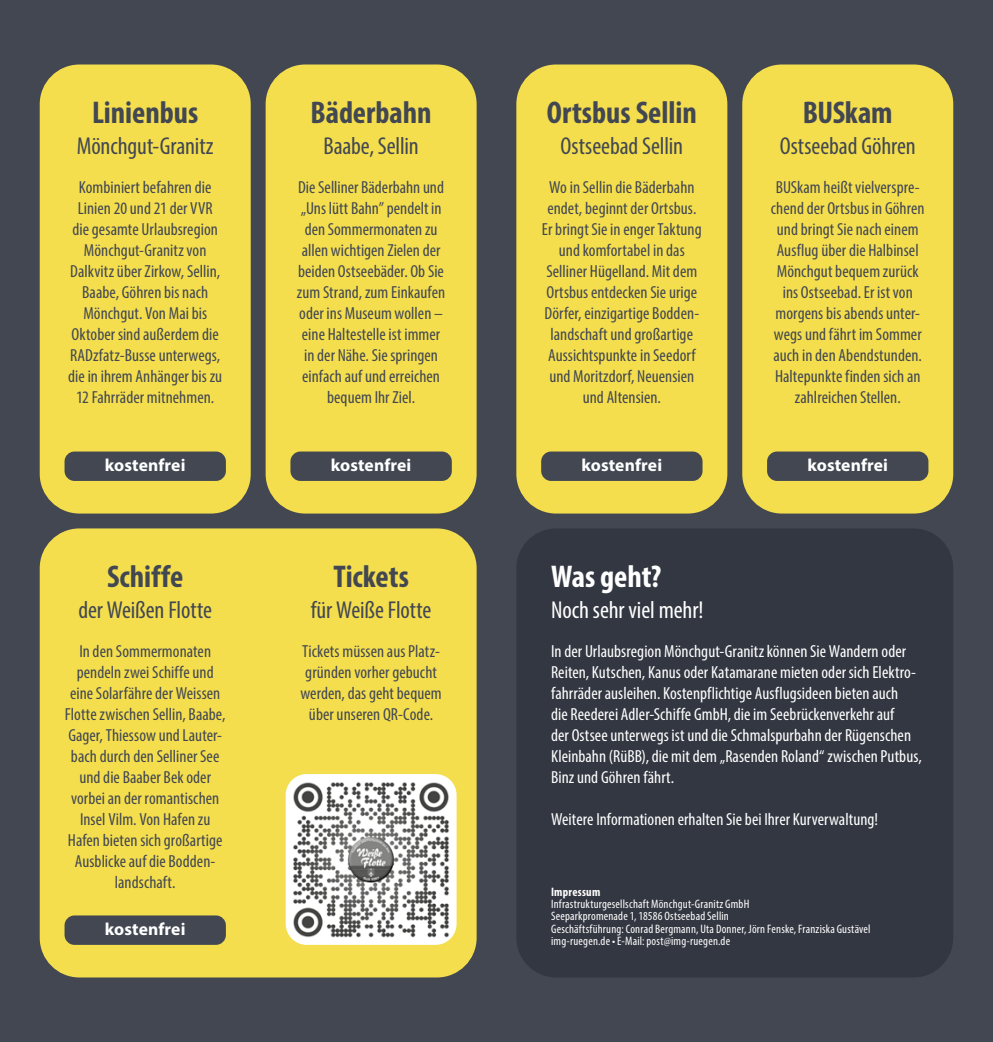
<style>
.page{position:relative;width:993px;height:1042px;background:#fff}
.page>*{position:absolute;margin:0;border:0;box-sizing:border-box;transform-origin:0 0}
.t1{font:700 condensed 31.5px "Myriad Pro";color:#424752}
.t2{font:700 condensed 31.5px "Myriad Pro";letter-spacing:-.005em;color:#fff}
.t3{font:condensed 24.5px "Myriad Pro";letter-spacing:-.005em;color:#424752}
.t4{font:condensed 24.5px "Myriad Pro";letter-spacing:-.005em;color:#fff}
.t5{font:condensed 17.5px/21px "Myriad Pro";letter-spacing:.005em;color:#424752;text-align:center}
.t6{font:condensed 17.5px/21px "Myriad Pro";letter-spacing:.005em;color:#fff}
.t7{font:700 17.5px "Myriad Pro";letter-spacing:.005em;color:#fff}
.t8{font:condensed 12.25px/12.2px "Myriad Pro";letter-spacing:.015em;color:#fff}
.t9{font:700 condensed 12.25px "Myriad Pro";letter-spacing:.02em;color:#fff}
</style>
<div class="page">
<div style="left:0;top:0;width:992px;height:1042px;background:#424752"></div>
<div style="left:40px;top:64px;width:211px;height:449px;background:#f4de4e;border-radius:40px"></div>
<div style="left:742px;top:64px;width:210px;height:449px;background:#f4de4e;border-radius:40px"></div>
<div style="left:516px;top:528px;width:436px;height:449px;background:#333741;border-radius:40px"></div>
<div style="left:265px;top:64px;width:211px;height:449px;background:#f4de4e;border-radius:40px"></div>
<div style="left:64px;top:451px;width:162px;height:30px;background:#424752;border-radius:10px"></div>
<div style="left:40px;top:528px;width:436px;height:449px;background:#f4de4e;border-radius:40px"></div>
<div style="left:64px;top:915px;width:162px;height:30px;background:#424752;border-radius:10px"></div>
<div style="left:766px;top:451px;width:162px;height:30px;background:#424752;border-radius:10px"></div>
<div style="left:516px;top:64px;width:211px;height:449px;background:#f4de4e;border-radius:40px"></div>
<div style="left:541px;top:451px;width:161px;height:30px;background:#424752;border-radius:10px"></div>
<div style="left:290px;top:451px;width:161px;height:30px;background:#424752;border-radius:10px"></div>
<img style="left:285px;top:774px;width:171px;height:171px">
<h1 class="t1" style="left:92px;top:93px;width:108px">Linienbus</h1>
<h2 class="t3" style="left:77px;top:131px;width:138px">Mönchgut-Granitz</h2>
<p class="t5" style="left:68px;top:176px;width:155px">Kombiniert befahren die<br>Linien 20 und 21 der VVR die gesamte Urlaubsregion<br>Mönchgut-Granitz von<br>Dalkvitz über Zirkow, Sellin,<br>Baabe, Göhren bis nach<br>Mönchgut. Von Mai bis<br>Oktober sind außerdem die<br>RADzfatz-Busse unterwegs, die in ihrem Anhänger bis zu<br>12 Fahrräder mitnehmen.</p>
<p class="t7" style="left:105px;top:454px;width:82px">kostenfrei</p>
<h1 class="t1" style="left:107px;top:556px;width:78px">Schiffe</h1>
<h2 class="t3" style="left:78px;top:595px;width:135px">der Weißen Flotte</h2>
<p class="t5" style="left:65px;top:640px;width:162px">In den Sommermonaten pendeln zwei Schiffe und eine Solarfähre der Weissen<br>Flotte zwischen Sellin, Baabe,<br>Gager, Thiessow und Lauter&shy;bach durch den Selliner See und die Baaber Bek oder vorbei an der romantischen<br>Insel Vilm. Von Hafen zu<br>Hafen bieten sich großartige<br>Ausblicke auf die Bodden&shy;landschaft.</p>
<p class="t7" style="left:105px;top:918px;width:82px">kostenfrei</p>
<h1 class="t1" style="left:310px;top:93px;width:122px">Bäderbahn</h1>
<h2 class="t3" style="left:323px;top:131px;width:97px">Baabe, Sellin</h2>
<p class="t5" style="left:297px;top:176px;width:150px">Die Selliner Bäderbahn und „Uns lütt Bahn” pendelt in den Sommermonaten zu allen wichtigen Zielen der beiden Ostseebäder. Ob Sie zum Strand, zum Einkaufen oder ins Museum wollen – eine Haltestelle ist immer in der Nähe. Sie springen einfach auf und erreichen bequem Ihr Ziel.</p>
<h1 class="t1" style="left:546px;top:93px;width:151px">Ortsbus Sellin</h1>
<h2 class="t3" style="left:560px;top:131px;width:124px">Ostseebad Sellin</h2>
<p class="t5" style="left:541px;top:176px;width:161px">Wo in Sellin die Bäderbahn endet, beginnt der Ortsbus.<br>Er bringt Sie in enger Taktung und komfortabel in das<br>Selliner Hügelland. Mit dem<br>Ortsbus entdecken Sie urige<br>Dörfer, einzigartige Bodden&shy;landschaft und großartige<br>Aussichtspunkte in Seedorf und Moritzdorf, Neuensien und Altensien.</p>
<p class="t7" style="left:331px;top:454px;width:82px">kostenfrei</p>
<p class="t7" style="left:581px;top:454px;width:82px">kostenfrei</p>
<h1 class="t1" style="left:802px;top:93px;width:91px">BUSkam</h1>
<h2 class="t3" style="left:779px;top:131px;width:137px">Ostseebad Göhren</h2>
<p class="t5" style="left:770px;top:176px;width:155px">BUSkam heißt vielverspre&shy;chend der Ortsbus in Göhren und bringt Sie nach einem<br>Ausflug über die Halbinsel<br>Mönchgut bequem zurück ins Ostseebad. Er ist von morgens bis abends unter&shy;wegs und fährt im Sommer auch in den Abendstunden.<br>Haltepunkte finden sich an zahlreichen Stellen.</p>
<p class="t7" style="left:807px;top:454px;width:82px">kostenfrei</p>
<h1 class="t1" style="left:333px;top:556px;width:77px">Tickets</h1>
<h2 class="t3" style="left:310px;top:595px;width:122px">für Weiße Flotte</h2>
<p class="t5" style="left:300px;top:640px;width:143px">Tickets müssen aus Platz&shy;gründen vorher gebucht werden, das geht bequem über unseren QR-Code.</p>
<h1 class="t2" style="left:551px;top:556px;width:112px">Was geht?</h1>
<h2 class="t4" style="left:551px;top:595px;width:154px">Noch sehr viel mehr!</h2>
<p class="t6" style="left:551px;top:640px;width:372px">In der Urlaubsregion Mönchgut-Granitz können Sie Wandern oder Reiten, Kutschen, Kanus oder Katamarane mieten oder sich Elektro&shy;fahrräder ausleihen. Kostenpflichtige Ausflugsideen bieten auch<br>die Reederei Adler-Schiffe GmbH, die im Seebrückenverkehr auf<br>der Ostsee unterwegs ist und die Schmalspurbahn der Rügenschen Kleinbahn (RüBB), die mit dem „Rasenden Roland“ zwischen Putbus, Binz und Göhren fährt.</p>
<p class="t6" style="left:551px;top:808px;width:328px">Weitere Informationen erhalten Sie bei Ihrer Kurverwaltung!</p>
<p class="t9" style="left:551px;top:884px;width:51px">Impressum</p>
<p class="t8" style="left:551px;top:898px;width:321px">Infrastrukturgesellschaft Mönchgut-Granitz GmbH<br>Seeparkpromenade 1, 18586 Ostseebad Sellin<br>Geschäftsführung: Conrad Bergmann, Uta Donner, Jörn Fenske, Franziska Gustävel img-ruegen.de • E-Mail: post@img-ruegen.de</p>
</div>
